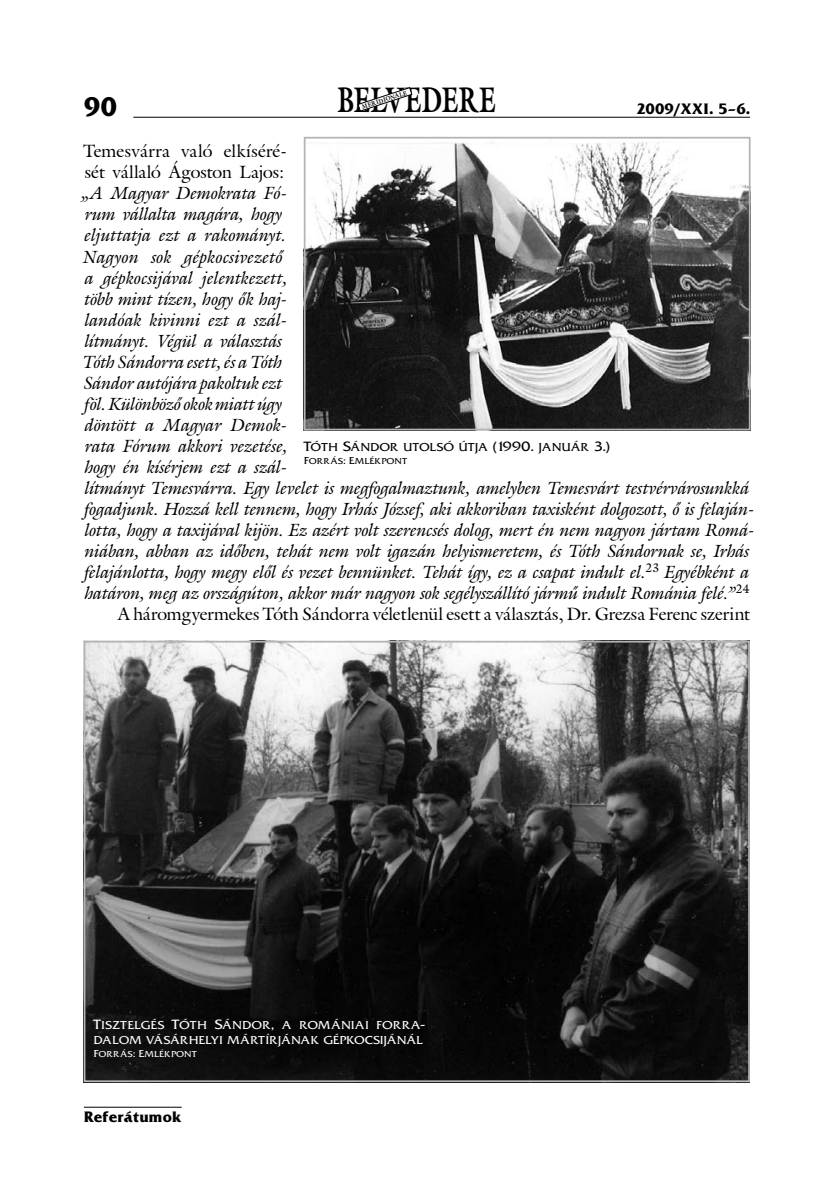
<style>
.page{position:relative;width:834px;height:1181px;background:#fff}
.page>*{position:absolute;margin:0;border:0;box-sizing:border-box;transform-origin:0 0}
.t1{font:700 35px "Galliard PFL";letter-spacing:-.005em;color:#000;scale:.69 1}
.t2{font:700 28px "Friz Quadrata PFL";color:#000}
.t3{font:italic 17.5px "Galliard PFL";letter-spacing:.005em;color:#000}
.t4{font:17.5px/21px "Galliard PFL";color:#000}
.t5{font:700 15.75px "Friz Quadrata PFL";color:#000}
.t6{font:11.9px/15.8px "Friz Quadrata PFL SC850";letter-spacing:.015em;color:#fff;scale:1.1 1}
.t7{font:11.9px "Friz Quadrata PFL SC850";letter-spacing:.015em;color:#000;scale:1.1 1}
.t8{font:8.92px "Friz Quadrata PFL SC850";letter-spacing:.02em;color:#000;scale:1.1 1}
.t9{font:8.92px "Friz Quadrata PFL SC850";letter-spacing:.02em;color:#fff;scale:1.1 1}
.t10{font:700 6.12px "Galliard PFL";color:#000;scale:.9 1}
.s1{font-size:14px}
.s2{font-size:10.5px}
</style>
<div class="page">
<hr style="left:133px;top:117px;width:616px;height:1px;background:#000">
<hr style="left:84px;top:1106px;width:98px;height:1px;background:#000">
<svg style="left:357px;top:87px;width:55px;height:25px"></svg>
<img style="left:87px;top:644px;width:659px;height:435px">
<div style="left:84px;top:641px;width:665px;height:441px;border:2px solid #b2b4b6"></div>
<img style="left:307px;top:142px;width:440px;height:285px">
<div style="left:304px;top:137px;width:446px;height:293px;border:2px solid #b2b4b6"></div>
<h1 class="t1" style="left:337px;top:77px;width:232px">BELVEDERE</h1>
<p class="t10" style="left:361px;top:103px;width:54px;rotate:-18deg">MERIDIONALE</p>
<h2 class="t2" style="left:84px;top:91px;width:35px">90</h2>
<p class="t5" style="left:636px;top:99px;width:115px">2009/XXI. 5–6.</p>
<p class="t4" style="left:83px;top:141px;width:205px">Temesvárra való elkíséré&shy;sét vállaló Ágoston Lajos:</p>
<p class="t3" style="left:82px;top:182px;width:206px">„A Magyar Demokrata Fó-</p>
<p class="t3" style="left:85px;top:203px;width:198px">rum vállalta magára, hogy</p>
<p class="t3" style="left:85px;top:224px;width:203px">eljuttatja ezt a rakományt.</p>
<p class="t3" style="left:83px;top:245px;width:201px">Nagyon sok gépkocsivezető</p>
<p class="t3" style="left:85px;top:266px;width:204px">a gépkocsijával jelentkezett,</p>
<p class="t3" style="left:85px;top:287px;width:204px">több mint tízen, hogy ők haj-</p>
<p class="t3" style="left:85px;top:308px;width:203px">landóak kivinni ezt a szál-</p>
<p class="t3" style="left:85px;top:329px;width:199px">lítmányt. Végül a választás</p>
<p class="t3" style="left:83px;top:350px;width:201px">Tóth Sándorra esett, és a Tóth</p>
<p class="t3" style="left:84px;top:371px;width:200px">Sándor autójára pakoltuk ezt</p>
<p class="t3" style="left:85px;top:392px;width:199px">föl. Különböző okok miatt úgy</p>
<p class="t3" style="left:85px;top:413px;width:203px">döntött a Magyar Demok-</p>
<p class="t3" style="left:85px;top:434px;width:204px">rata Fórum akkori vezetése,</p>
<p class="t3" style="left:85px;top:455px;width:203px">hogy én kísérjem ezt a szál-</p>
<p class="t3" style="left:85px;top:476px;width:665px">lítmányt Temesvárra. Egy levelet is megfogalmaztunk, amelyben Temesvárt testvérvárosunkká</p>
<p class="t3" style="left:85px;top:497px;width:671px">fogadjunk. Hozzá kell tennem, hogy Irhás József, aki akkoriban taxisként dolgozott, ő is felaján-</p>
<p class="t3" style="left:85px;top:518px;width:670px">lotta, hogy a taxijával kijön. Ez azért volt szerencsés dolog, mert én nem nagyon jártam Romá-</p>
<p class="t3" style="left:85px;top:539px;width:665px">niában, abban az időben, tehát nem volt igazán helyismeretem, és Tóth Sándornak se, Irhás</p>
<p class="t3" style="left:85px;top:560px;width:666px">felajánlotta, hogy megy elől és vezet bennünket. Tehát így, ez a csapat indult el.<sup>23</sup> Egyébként a</p>
<p class="t3" style="left:85px;top:581px;width:666px">határon, meg az országúton, akkor már nagyon sok segélyszállító jármű indult Románia felé.”<sup>24</sup></p>
<p class="t4" style="left:117px;top:603px;width:633px">A háromgyermekes Tóth Sándorra véletlenül esett a választás, Dr. Grezsa Ferenc szerint</p>
<p class="t7" style="left:303px;top:441px;width:280px"><span class="s1">T</span>ÓTH <span class="s1">S</span>ÁNDOR UTOLSÓ ÚTJA <span class="s1">(1990.</span> JANUÁR <span class="s1">3.)</span></p>
<p class="t8" style="left:304px;top:456px;width:95px"><span class="s2">F</span>ORRÁS<span class="s2">: E</span>MLÉKPONT</p>
<p class="t6" style="left:93px;top:1017px;width:303px"><span class="s1">T</span>ISZTELGÉS <span class="s1">T</span>ÓTH <span class="s1">S</span>ÁNDOR<span class="s1">,</span> A ROMÁNIAI FORRA<span class="s1">-<br></span>DALOM VÁSÁRHELYI MÁRTÍRJÁNAK GÉPKOCSIJÁNÁL</p>
<p class="t9" style="left:93px;top:1048px;width:95px"><span class="s2">F</span>ORRÁS<span class="s2">: E</span>MLÉKPONT</p>
<p class="t5" style="left:84px;top:1107px;width:99px">Referátumok</p>
</div>
